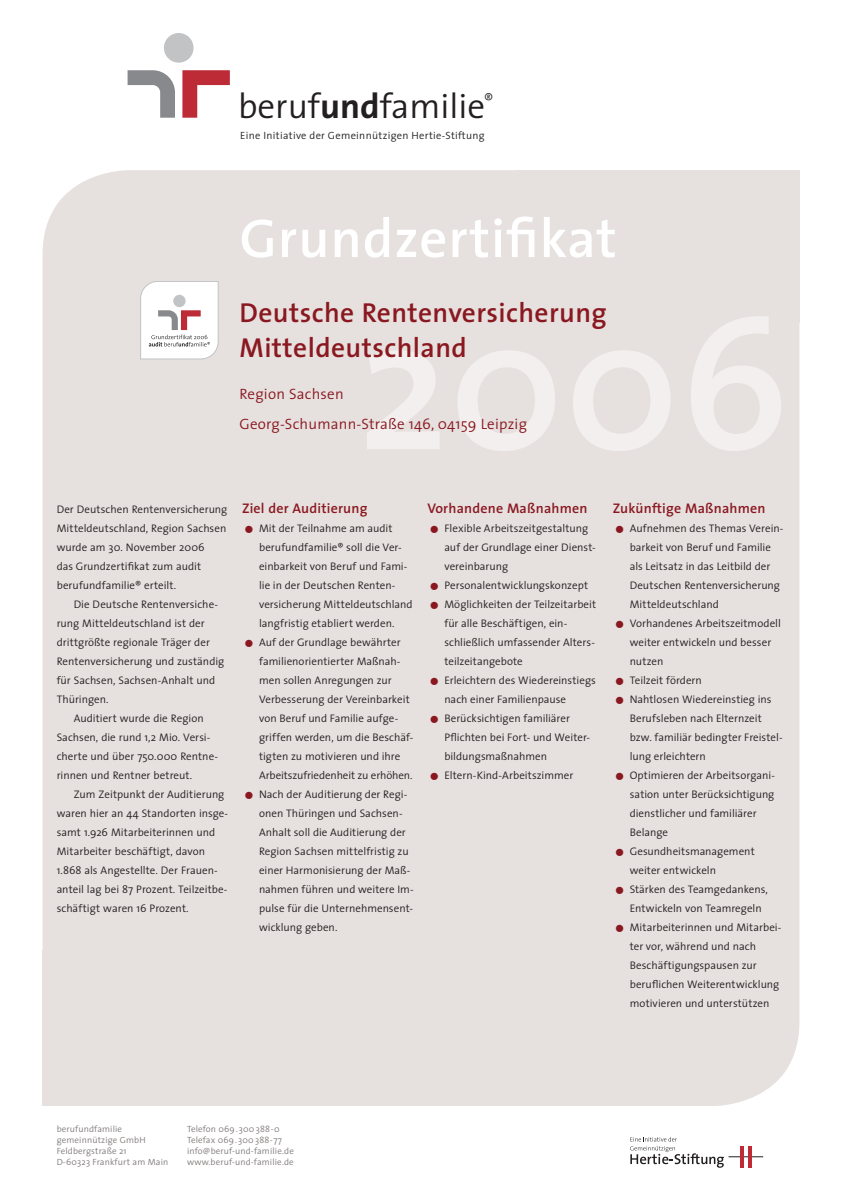
<style>
.page{position:relative;width:842px;height:1191px;background:#fff}
.page>*{position:absolute;margin:0;border:0;box-sizing:border-box;transform-origin:0 0}
.t1{font:600 55px "The Sans";letter-spacing:.015em;color:#fff}
.t2{font:300 35px "The Sans";color:#231f20}
.t3{font:600 27.5px/35px "The Sans";letter-spacing:.015em;color:#8a1820}
.t4{font:300 15px/30px "The Sans";letter-spacing:.015em;color:#8a1820}
.t5{font:600 14px "The Sans";letter-spacing:.015em;color:#8a1820}
.t6{font:300 11px/19px "The Sans";color:#231f20}
.t7{font:300 10.5px "The Sans";letter-spacing:.03em;color:#231f20}
.t8{font:300 9px/11px "The Sans";letter-spacing:.015em;color:#817b7a}
.s1{font-weight:700}
.s2{font-size:33px;color:#8a1820}
</style>
<div class="page">
<div style="left:43px;top:170px;width:756px;height:936px;background:#e6e0de;border-radius:85px"></div>
<div style="left:516px;top:170px;width:283px;height:153px;background:#e6e0de"></div>
<div style="left:43px;top:950px;width:283px;height:156px;background:#e6e0de"></div>
<svg style="left:140px;top:281px;width:78px;height:78px;background:#f0eaeb"></svg>
<hr style="left:728px;top:1156px;width:35px;height:1px;background:#231f20">
<hr style="left:740px;top:1145px;width:3px;height:22px;background:#be2b36">
<hr style="left:748px;top:1145px;width:4px;height:22px;background:#be2b36">
<svg style="left:630px;top:1137px;width:94px;height:30px"></svg>
<div style="left:164px;top:33px;width:30px;height:30px;background:#c2c3c5;border-radius:50%"></div>
<svg style="left:182px;top:70px;width:48px;height:48px"></svg>
<svg style="left:128px;top:70px;width:47px;height:48px"></svg>
<h2 class="t2" style="left:238px;top:77px;width:257px">beruf<span class="s1">und</span>familie<sup>®</sup></h2>
<p class="t7" style="left:240px;top:127px;width:246px">Eine Initiative der Gemeinnützigen Hertie-Stiftung</p>
<h1 class="t1" style="left:240px;top:193px;width:379px">Grundzertifikat</h1>
<h3 class="t3" style="left:240px;top:294px;width:369px">Deutsche Rentenversicherung<br>Mitteldeutschland</h3>
<h3 class="t4" style="left:240px;top:378px;width:289px">Region Sachsen<br>Georg-Schumann-Straße 146, 04159 Leipzig</h3>
<p class="t6" style="left:57px;top:499px;width:172px">Der Deutschen Rentenversicherung<br>Mitteldeutschland, Region Sachsen wurde am 30. November 2006<br>das Grundzertifikat zum audit berufundfamilie® erteilt.</p>
<p class="t6" style="left:74px;top:594px;width:146px">Die Deutsche Rentenversiche-</p>
<p class="t6" style="left:57px;top:613px;width:150px">rung Mitteldeutschland ist der</p>
<p class="t6" style="left:57px;top:632px;width:155px">drittgrößte regionale Träger der</p>
<p class="t6" style="left:57px;top:651px;width:169px">Rentenversicherung und zuständig</p>
<p class="t6" style="left:57px;top:670px;width:160px">für Sachsen, Sachsen-Anhalt und</p>
<p class="t6" style="left:57px;top:689px;width:53px">Thüringen.</p>
<p class="t6" style="left:74px;top:708px;width:131px">Auditiert wurde die Region</p>
<p class="t6" style="left:57px;top:727px;width:155px">Sachsen, die rund 1,2 Mio. Versi-</p>
<p class="t6" style="left:57px;top:746px;width:163px">cherte und über 750.000 Rentne-</p>
<p class="t6" style="left:57px;top:765px;width:137px">rinnen und Rentner betreut.</p>
<p class="t6" style="left:74px;top:784px;width:152px">Zum Zeitpunkt der Auditierung</p>
<p class="t6" style="left:57px;top:803px;width:173px">waren hier an 44 Standorten insge-</p>
<p class="t6" style="left:57px;top:822px;width:160px">samt 1.926 Mitarbeiterinnen und</p>
<p class="t6" style="left:57px;top:841px;width:150px">Mitarbeiter beschäftigt, davon</p>
<p class="t6" style="left:57px;top:860px;width:163px">1.868 als Angestellte. Der Frauen-</p>
<p class="t6" style="left:57px;top:879px;width:172px">anteil lag bei 87 Prozent. Teilzeitbe-</p>
<p class="t6" style="left:57px;top:898px;width:133px">schäftigt waren 16 Prozent.</p>
<p class="t5" style="left:242px;top:497px;width:127px">Ziel der Auditierung</p>
<p class="t6" style="left:259px;top:518px;width:155px;text-indent:-17px"><span class="s2">•</span> Mit der Teilnahme am audit berufundfamilie® soll die Ver&shy;einbarkeit von Beruf und Fami&shy;lie in der Deutschen Renten&shy;versicherung Mitteldeutschland langfristig etabliert werden.</p>
<p class="t6" style="left:259px;top:632px;width:156px;text-indent:-17px"><span class="s2">•</span> Auf der Grundlage bewährter familienorientierter Maßnah&shy;men sollen Anregungen zur<br>Verbesserung der Vereinbarkeit von Beruf und Familie aufge&shy;griffen werden, um die Beschäf&shy;tigten zu motivieren und ihre<br>Arbeitszufriedenheit zu erhöhen.</p>
<p class="t6" style="left:259px;top:784px;width:156px;text-indent:-17px"><span class="s2">•</span> Nach der Auditierung der Regi&shy;onen Thüringen und Sachsen-<br>Anhalt soll die Auditierung der<br>Region Sachsen mittelfristig zu einer Harmonisierung der Maß&shy;nahmen führen und weitere Im&shy;pulse für die Unternehmensent&shy;wicklung geben.</p>
<p class="t5" style="left:427px;top:497px;width:162px">Vorhandene Maßnahmen</p>
<p class="t6" style="left:444px;top:518px;width:153px;text-indent:-17px"><span class="s2">•</span> Flexible Arbeitszeitgestaltung auf der Grundlage einer Dienst&shy;vereinbarung</p>
<p class="t6" style="left:427px;top:575px;width:162px"><span class="s2">•</span> Personalentwicklungskonzept</p>
<p class="t6" style="left:444px;top:594px;width:153px;text-indent:-17px"><span class="s2">•</span> Möglichkeiten der Teilzeitarbeit für alle Beschäftigen, ein&shy;schließlich umfassender Alters&shy;teilzeitangebote</p>
<p class="t6" style="left:444px;top:670px;width:153px;text-indent:-17px"><span class="s2">•</span> Erleichtern des Wiedereinstiegs nach einer Familienpause</p>
<p class="t6" style="left:444px;top:708px;width:147px;text-indent:-17px"><span class="s2">•</span> Berücksichtigen familiärer<br>Pflichten bei Fort- und Weiter&shy;bildungsmaßnahmen</p>
<p class="t6" style="left:427px;top:765px;width:147px"><span class="s2">•</span> Eltern-Kind-Arbeitszimmer</p>
<p class="t5" style="left:613px;top:497px;width:154px">Zukünftige Maßnahmen</p>
<p class="t6" style="left:630px;top:518px;width:155px;text-indent:-17px"><span class="s2">•</span> Aufnehmen des Themas Verein&shy;barkeit von Beruf und Familie als Leitsatz in das Leitbild der<br>Deutschen Rentenversicherung<br>Mitteldeutschland</p>
<p class="t6" style="left:630px;top:613px;width:153px;text-indent:-17px"><span class="s2">•</span> Vorhandenes Arbeitszeitmodell weiter entwickeln und besser nutzen</p>
<p class="t6" style="left:613px;top:670px;width:91px"><span class="s2">•</span> Teilzeit fördern</p>
<p class="t6" style="left:630px;top:689px;width:154px;text-indent:-17px"><span class="s2">•</span> Nahtlosen Wiedereinstieg ins<br>Berufsleben nach Elternzeit bzw. familiär bedingter Freistel&shy;lung erleichtern</p>
<p class="t6" style="left:630px;top:765px;width:147px;text-indent:-17px"><span class="s2">•</span> Optimieren der Arbeitsorgani&shy;sation unter Berücksichtigung dienstlicher und familiärer<br>Belange</p>
<p class="t6" style="left:630px;top:841px;width:127px;text-indent:-17px"><span class="s2">•</span> Gesundheitsmanagement weiter entwickeln</p>
<p class="t6" style="left:630px;top:879px;width:140px;text-indent:-17px"><span class="s2">•</span> Stärken des Teamgedankens,<br>Entwickeln von Teamregeln</p>
<p class="t6" style="left:630px;top:917px;width:153px;text-indent:-17px"><span class="s2">•</span> Mitarbeiterinnen und Mitarbei&shy;ter vor, während und nach<br>Beschäftigungspausen zur beruflichen Weiterentwicklung motivieren und unterstützen</p>
<p class="t8" style="left:57px;top:1123px;width:113px">berufundfamilie gemeinnützige GmbH<br>Feldbergstraße 21<br>D-60323 Frankfurt am Main</p>
<p class="t8" style="left:187px;top:1123px;width:108px">Telefon 069.300 388-0<br>Telefax 069.300 388-77 info@beruf-und-familie.de www.beruf-und-familie.de</p>
</div>
